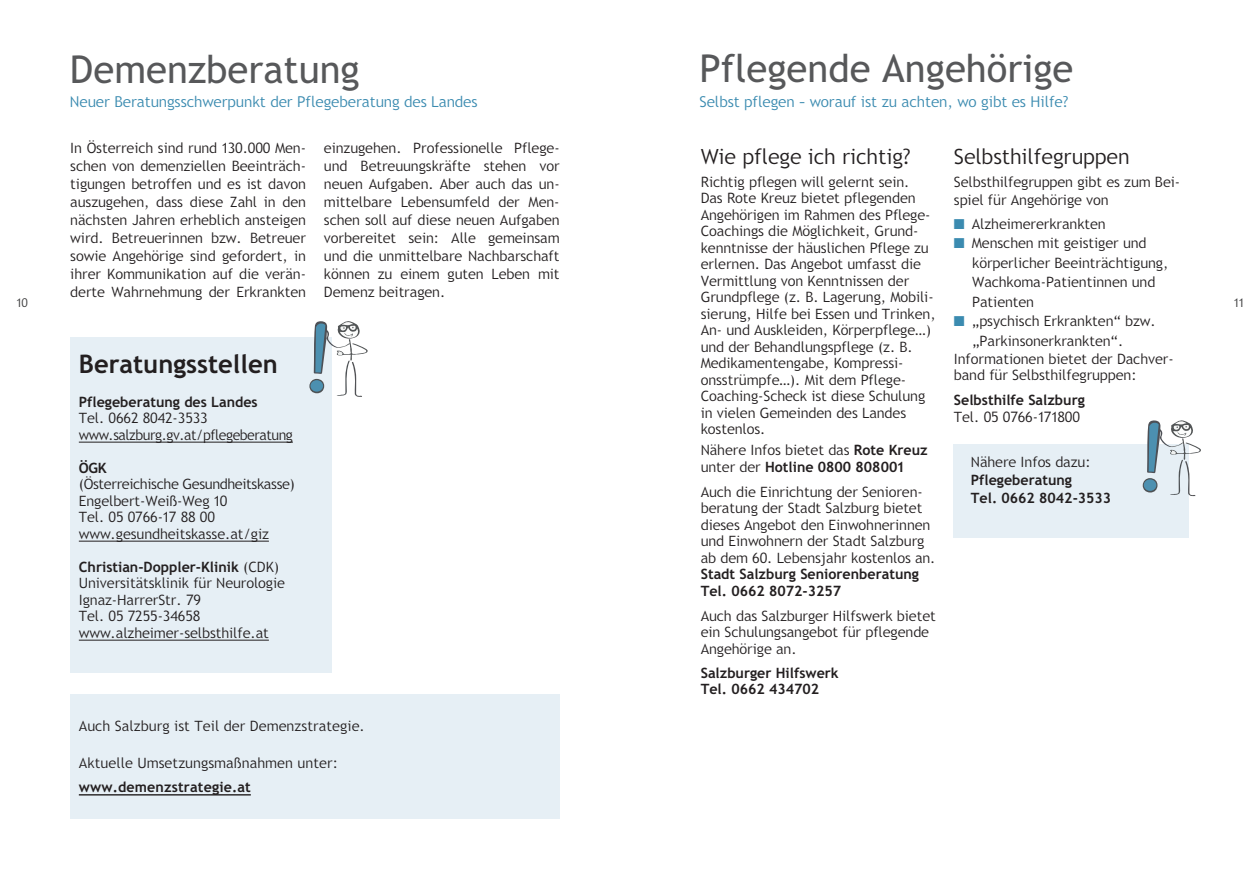
<style>
.page{position:relative;width:1259px;height:893px;background:#fff}
.page>*{position:absolute;margin:0;border:0;box-sizing:border-box;transform-origin:0 0}
.t1{font:38.4px "Trebuchet SBG2";color:#57585a}
.t2{font:700 25.5px "Trebuchet SBG2";color:#231f20}
.t3{font:300 21px "Trebuchet SBG2";color:#231f20}
.t4{font:300 15px "Trebuchet SBG2";color:#3b8bb0}
.t5{font:300 14.25px/16.5px "Trebuchet SBG2";color:#231f20}
.t6{font:700 14.25px/16.5px "Trebuchet SBG2";color:#231f20}
.t7{font:300 14.25px/16.5px "Trebuchet SBG2";letter-spacing:-.025em;color:#231f20}
.t8{font:300 12px "Trebuchet SBG2";color:#3e3e3f}
.s1{font-weight:700}
.s2{color:#3b8bb0}
</style>
<div class="page">
<div style="left:70px;top:694px;width:489px;height:125px;background:#e6eff5"></div>
<hr style="left:79px;top:794px;width:172px;height:1px;background:#231f20">
<div style="left:70px;top:338px;width:262px;height:335px;background:#e6eff5"></div>
<hr style="left:79px;top:442px;width:214px;height:1px;background:#231f20">
<hr style="left:79px;top:541px;width:190px;height:1px;background:#231f20">
<hr style="left:79px;top:640px;width:190px;height:1px;background:#231f20">
<svg style="left:309px;top:379px;width:15px;height:14px"></svg>
<svg style="left:313px;top:321px;width:55px;height:76px"></svg>
<div style="left:310px;top:380px;width:13px;height:12px;background:#4c90b0;border-radius:50%"></div>
<div style="left:954px;top:444px;width:235px;height:93px;background:#e6eff5"></div>
<svg style="left:1142px;top:478px;width:15px;height:15px"></svg>
<svg style="left:1146px;top:420px;width:55px;height:76px"></svg>
<div style="left:1143px;top:479px;width:13px;height:12px;background:#4c90b0;border-radius:50%"></div>
<h1 class="t1" style="left:699px;top:46px;width:375px">Pflegende Angehörige</h1>
<p class="t4" style="left:699px;top:93px;width:370px">Selbst pflegen – worauf ist zu achten, wo gibt es Hilfe?</p>
<h1 class="t1" style="left:70px;top:47px;width:291px">Demenzberatung</h1>
<p class="t4" style="left:70px;top:92px;width:409px">Neuer Beratungsschwerpunkt der Pflegeberatung des Landes</p>
<p class="t5" style="left:70px;top:139px;width:237px;line-height:18px;text-align:justify">In Österreich sind rund 130.000 Men&shy;schen von demenziellen Beeinträch&shy;tigungen betroffen und es ist davon auszugehen, dass diese Zahl in den nächsten Jahren erheblich ansteigen wird. Betreuerinnen bzw. Betreuer sowie Angehörige sind gefordert, in ihrer Kommunikation auf die verän&shy;derte Wahrnehmung der Erkrankten</p>
<p class="t5" style="left:324px;top:139px;width:237px;line-height:18px;text-align:justify">einzugehen. Professionelle Pflege&shy;und Betreuungskräfte stehen vor neuen Aufgaben. Aber auch das un&shy;mittelbare Lebensumfeld der Men&shy;schen soll auf diese neuen Aufgaben vorbereitet sein: Alle gemeinsam und die unmittelbare Nachbarschaft können zu einem guten Leben mit Demenz beitragen.</p>
<h3 class="t3" style="left:701px;top:144px;width:211px">Wie pflege ich richtig?</h3>
<p class="t5" style="left:701px;top:174px;width:236px">Richtig pflegen will gelernt sein.<br>Das Rote Kreuz bietet pflegenden Angehörigen im Rahmen des Pflege-Coachings die Möglichkeit, Grund&shy;kenntnisse der häuslichen Pflege zu erlernen. Das Angebot umfasst die Vermittlung von Kenntnissen der Grundpflege (z. B. Lagerung, Mobili&shy;sierung, Hilfe bei Essen und Trinken, An- und Auskleiden, Körperpflege…) und der Behandlungspflege (z. B.<br>Medikamentengabe, Kompressi&shy;onsstrümpfe…). Mit dem Pflege-Coaching-Scheck ist diese Schulung in vielen Gemeinden des Landes kostenlos.</p>
<p class="t5" style="left:701px;top:442px;width:228px">Nähere Infos bietet das <span class="s1">Rote Kreuz </span>unter der <span class="s1">Hotline 0800 808001</span></p>
<p class="t5" style="left:701px;top:483px;width:236px">Auch die Einrichtung der Senioren&shy;beratung der Stadt Salzburg bietet dieses Angebot den Einwohnerinnen und Einwohnern der Stadt Salzburg ab dem 60. Lebensjahr kostenlos an.</p>
<p class="t6" style="left:701px;top:566px;width:220px">Stadt Salzburg Seniorenberatung<br>Tel. 0662 8072-3257</p>
<p class="t5" style="left:701px;top:607px;width:236px">Auch das Salzburger Hilfswerk bietet ein Schulungsangebot für pflegende<br>Angehörige an.</p>
<p class="t6" style="left:701px;top:664px;width:139px">Salzburger Hilfswerk<br>Tel. 0662 434702</p>
<h3 class="t3" style="left:954px;top:144px;width:177px">Selbsthilfegruppen</h3>
<p class="t5" style="left:954px;top:173px;width:228px;line-height:18px">Selbsthilfegruppen gibt es zum Bei&shy;spiel für Angehörige von</p>
<p class="t5" style="left:954px;top:215px;width:153px"><span class="s2">■</span> Alzheimererkrankten</p>
<p class="t5" style="left:972px;top:233px;width:198px;line-height:19.5px;text-indent:-18px"><span class="s2">■</span> Menschen mit geistiger und körperlicher Beeinträchtigung,<br>Wachkoma-Patientinnen und<br>Patienten</p>
<p class="t5" style="left:972px;top:311px;width:185px;line-height:19.5px;text-indent:-18px"><span class="s2">■</span> „psychisch Erkrankten“ bzw. „Parkinsonerkrankten“.</p>
<p class="t5" style="left:954px;top:350px;width:221px">Informationen bietet der Dachver&shy;band für Selbsthilfegruppen:</p>
<p class="t6" style="left:954px;top:392px;width:132px">Selbsthilfe Salzburg</p>
<p class="t5" style="left:954px;top:408px;width:127px">Tel. 05 0766-171800</p>
<p class="t5" style="left:971px;top:454px;width:121px">Nähere Infos dazu:</p>
<p class="t6" style="left:971px;top:471px;width:142px;line-height:18px">Pflegeberatung<br>Tel. 0662 8042-3533</p>
<p class="t8" style="left:17px;top:295px;width:13px">10</p>
<p class="t8" style="left:1233px;top:295px;width:12px">11</p>
<h2 class="t2" style="left:79px;top:348px;width:200px">Beratungsstellen</h2>
<p class="t6" style="left:79px;top:394px;width:180px">Pflegeberatung des Landes</p>
<p class="t7" style="left:79px;top:410px;width:216px">Tel. 0662 8042-3533 www.salzburg.gv.at/pflegeberatung</p>
<p class="t6" style="left:79px;top:460px;width:29px">ÖGK</p>
<p class="t5" style="left:79px;top:476px;width:217px">(Österreichische Gesundheitskasse)<br>Engelbert-Weiß-Weg 10<br>Tel. 05 0766-17 88 00 www.gesundheitskasse.at/giz</p>
<p class="t5" style="left:79px;top:559px;width:208px"><span class="s1">Christian-Doppler-Klinik</span> (CDK)<br>Universitätsklinik für Neurologie<br>Ignaz-HarrerStr. 79<br>Tel. 05 7255-34658 www.alzheimer-selbsthilfe.at</p>
<p class="t5" style="left:79px;top:717px;width:287px">Auch Salzburg ist Teil der Demenzstrategie.</p>
<p class="t5" style="left:79px;top:755px;width:261px">Aktuelle Umsetzungsmaßnahmen unter:</p>
<p class="t6" style="left:79px;top:779px;width:173px">www.demenzstrategie.at</p>
</div>
